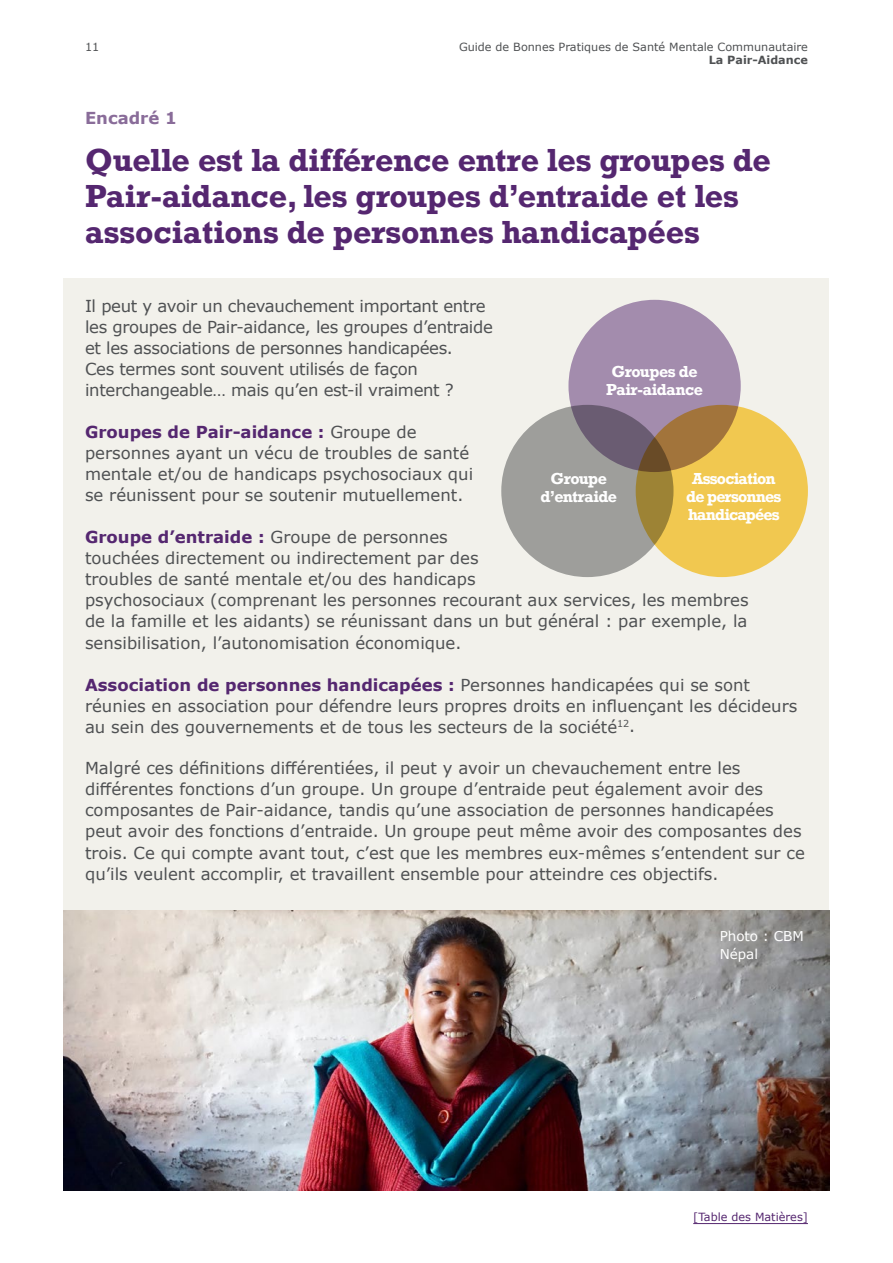
<style>
.page{position:relative;width:893px;height:1263px;background:#fff}
.page>*{position:absolute;margin:0;border:0;box-sizing:border-box;transform-origin:0 0}
.t1{font:700 30px/36px "Rockwell";color:#552770}
.t2{font:16.5px/21px "Verdana";color:#4f5153}
.t3{font:16.5px/21px "Verdana";letter-spacing:-.02em;color:#4f5153}
.t4{font:700 16.5px "Verdana";color:#552770}
.t5{font:700 16.5px "Verdana";color:#896c99}
.t6{font:700 15px/18px "Rockwell";letter-spacing:-.05em;color:#fff;text-align:center}
.t7{font:700 15px/18px "Rockwell";letter-spacing:-.025em;color:#fff;text-align:center}
.t8{font:13.5px/18px "Verdana";color:#fff}
.t9{font:11.25px "Verdana";color:#4f5153}
.t10{font:11.25px "Verdana";color:#552770}
.t11{font:700 11.25px "Verdana";color:#4f5153}
.s1{font-weight:700;color:#552770}
.s2{font-weight:400;color:#4f5153}
</style>
<div class="page">
<div style="left:64px;top:279px;width:765px;height:643px;background:#f2f1eb"></div>
<hr style="left:693px;top:1223px;width:115px;height:1px;background:#552770">
<div style="left:568px;top:300px;width:173px;height:172px;background:#a38cad;border-radius:50%"></div>
<svg style="left:501px;top:405px;width:172px;height:172px;background:#969394"></svg>
<svg style="left:636px;top:405px;width:172px;height:172px;background:#dab249"></svg>
<img style="left:64px;top:910px;width:765px;height:281px">
<p class="t9" style="left:85px;top:39px;width:16px">11</p>
<p class="t9" style="left:459px;top:39px;width:350px">Guide de Bonnes Pratiques de Santé Mentale Communautaire</p>
<p class="t11" style="left:709px;top:52px;width:101px">La Pair-Aidance</p>
<p class="t5" style="left:85px;top:106px;width:93px">Encadré 1</p>
<h2 class="t1" style="left:85px;top:141px;width:687px">Quelle est la différence entre les groupes de<br>Pair-aidance, les groupes d’entraide et les associations de personnes handicapées</h2>
<p class="t3" style="left:85px;top:296px;width:409px">Il peut y avoir un chevauchement important entre les groupes de Pair-aidance, les groupes d’entraide et les associations de personnes handicapées.</p>
<p class="t3" style="left:85px;top:359px;width:334px">Ces termes sont souvent utilisés de façon</p>
<p class="t3" style="left:85px;top:380px;width:370px">interchangeable… mais qu’en est-il vraiment ?</p>
<p class="t2" style="left:85px;top:422px;width:390px"><span class="s1">Groupes de Pair-aidance :</span> Groupe de personnes ayant un vécu de troubles de santé mentale et/ou de handicaps psychosociaux qui se réunissent pour se soutenir mutuellement.</p>
<p class="t2" style="left:85px;top:527px;width:665px"><span class="s1">Groupe d’entraide :</span> Groupe de personnes<br>touchées directement ou indirectement par des<br>troubles de santé mentale et/ou des handicaps<br>psychosociaux (comprenant les personnes recourant aux services, les membres de la famille et les aidants) se réunissant dans un but général : par exemple, la sensibilisation, l’autonomisation économique.</p>
<p class="t7" style="left:606px;top:362px;width:98px">Groupes de<br>Pair-aidance</p>
<p class="t6" style="left:550px;top:469px;width:58px">Groupe</p>
<p class="t6" style="left:686px;top:469px;width:97px">Association de personnes handicapées</p>
<p class="t6" style="left:541px;top:487px;width:78px">d’entraide</p>
<p class="t4" style="left:85px;top:673px;width:667px">Association de personnes handicapées : <span class="s2">Personnes handicapées qui se sont</span></p>
<p class="t2" style="left:85px;top:695px;width:714px">réunies en association pour défendre leurs propres droits en influençant les décideurs</p>
<p class="t2" style="left:85px;top:716px;width:552px">au sein des gouvernements et de tous les secteurs de la société<sup>12</sup>.</p>
<p class="t2" style="left:85px;top:758px;width:680px">Malgré ces définitions différentiées, il peut y avoir un chevauchement entre les différentes fonctions d’un groupe. Un groupe d’entraide peut également avoir des</p>
<p class="t2" style="left:85px;top:800px;width:690px">composantes de Pair-aidance, tandis qu’une association de personnes handicapées</p>
<p class="t2" style="left:85px;top:821px;width:718px">peut avoir des fonctions d’entraide. Un groupe peut même avoir des composantes des</p>
<p class="t2" style="left:85px;top:842px;width:721px">trois. Ce qui compte avant tout, c’est que les membres eux-mêmes s’entendent sur ce qu’ils veulent accomplir, et travaillent ensemble pour atteindre ces objectifs.</p>
<p class="t8" style="left:720px;top:927px;width:86px">Photo : CBM<br>Népal</p>
<p class="t10" style="left:693px;top:1209px;width:116px">[Table des Matières]</p>
</div>
